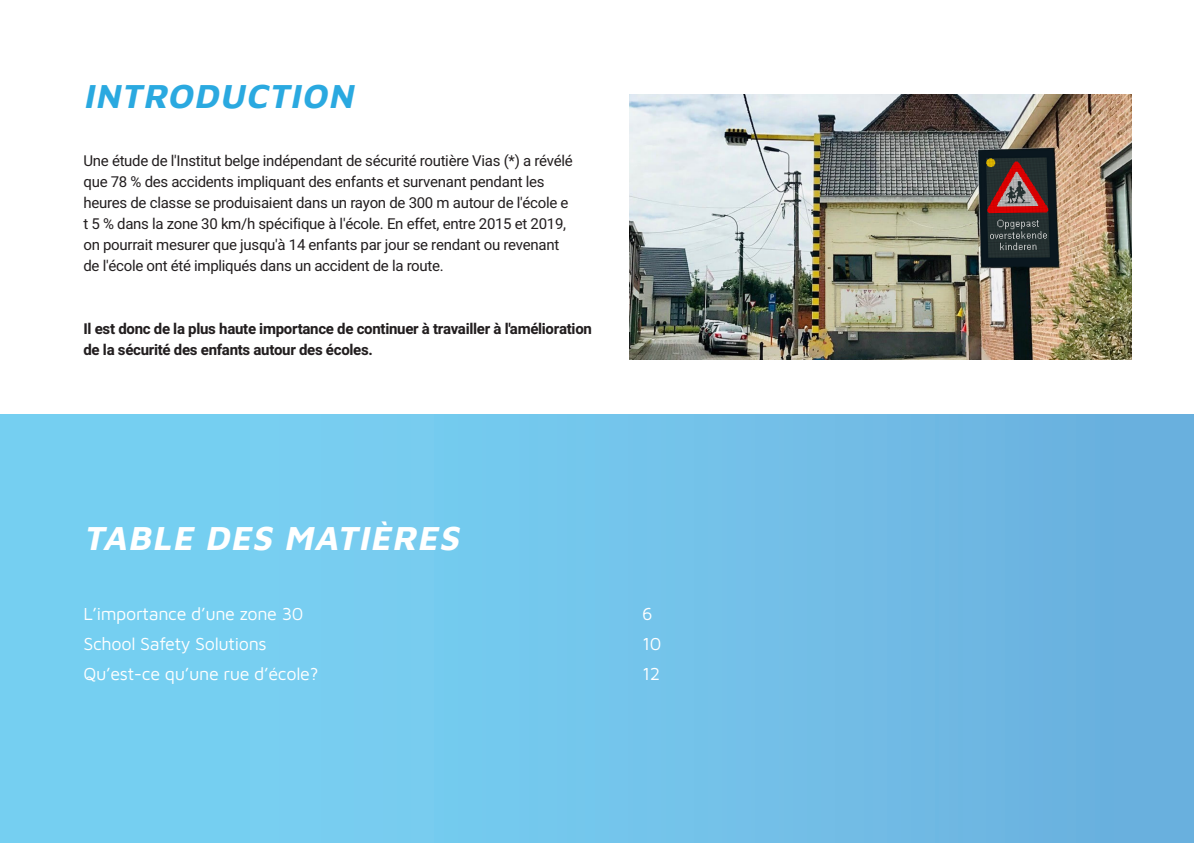
<style>
.page{position:relative;width:1194px;height:843px;background:#fff}
.page>*{position:absolute;margin:0;border:0;box-sizing:border-box;transform-origin:0 0}
.t1{font:italic 34.4px "Maven Pro";color:#fff}
.t2{font:italic 34.4px "Maven Pro";color:#2aa9e0}
.t3{font:18px "Maven Pro";letter-spacing:-.02em;color:#fff}
.t4{font:15px/21px "Heebo";letter-spacing:-.02em;color:#231f20}
.t5{font:700 15px/21px "Heebo";letter-spacing:-.02em;color:#231f20}
</style>
<div class="page">
<div style="left:0;top:414px;width:1194px;height:429px;background:linear-gradient(to right,#79d6f5,#6cb1df)"></div>
<img style="left:630px;top:94px;width:501px;height:265px">
<h1 class="t2" style="left:83px;top:73px;width:279px">INTRODUCTION</h1>
<p class="t4" style="left:83px;top:151px;width:491px">Une étude de l'Institut belge indépendant de sécurité routière Vias (*) a révélé que 78 % des accidents impliquant des enfants et survenant pendant les heures de classe se produisaient dans un rayon de 300 m autour de l'école e t 5 % dans la zone 30 km/h spécifique à l'école. En effet, entre 2015 et 2019, on pourrait mesurer que jusqu'à 14 enfants par jour se rendant ou revenant de l'école ont été impliqués dans un accident de la route.</p>
<p class="t5" style="left:83px;top:319px;width:510px">Il est donc de la plus haute importance de continuer à travailler à l'amélioration de la sécurité des enfants autour des écoles.</p>
<h1 class="t1" style="left:83px;top:515px;width:385px">TABLE DES MATIÈRES</h1>
<p class="t3" style="left:83px;top:602px;width:222px">L’importance d’une zone 30</p>
<p class="t3" style="left:642px;top:602px;width:12px">6</p>
<p class="t3" style="left:83px;top:632px;width:185px">School Safety Solutions</p>
<p class="t3" style="left:642px;top:632px;width:21px">10</p>
<p class="t3" style="left:83px;top:662px;width:236px">Qu’est-ce qu’une rue d’école?</p>
<p class="t3" style="left:642px;top:662px;width:20px">12</p>
</div>
